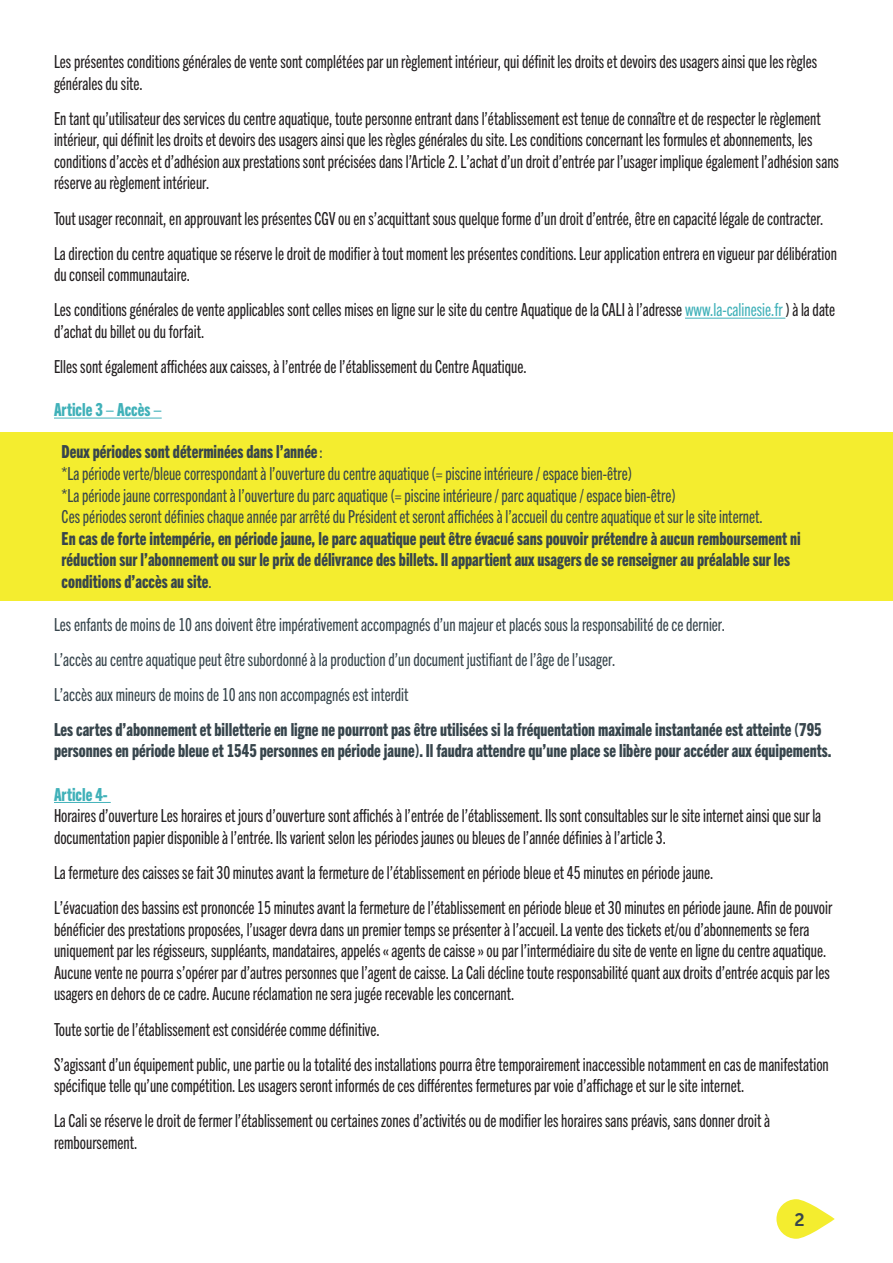
<style>
.page{position:relative;width:893px;height:1263px;background:#fff}
.page>*{position:absolute;margin:0;border:0;box-sizing:border-box;transform-origin:0 0}
.t1{font:18px/21.6px "Trade Gothic Next LT Pro Cm";color:#231f20}
.t2{font:18px/21.6px "Trade Gothic Next LT Pro Cm";color:#37454c}
.t3{font:18px/21.6px "Trade Gothic Next LT Pro Hv Cm";color:#37454c}
.t4{font:18px "Trade Gothic Next LT Pro Hv Cm";color:#40b1b9}
.t5{font:18px "Museo Sans Rounded 700";color:#37454c}
.s1{color:#40b1b9}
.s2{font-family:"Trade Gothic Next LT Pro Cm"}
</style>
<div class="page">
<hr style="left:685px;top:318px;width:100px;height:1px;background:#40b1b9">
<hr style="left:54px;top:418px;width:108px;height:1px;background:#40b1b9">
<svg style="left:776px;top:1199px;width:59px;height:40px;fill:#f4ed2f"></svg>
<div style="left:0;top:432px;width:893px;height:169px;background:#f4ed2f"></div>
<hr style="left:54px;top:802px;width:57px;height:1px;background:#40b1b9">
<p class="t1" style="left:54px;top:50px;width:765px">Les présentes conditions générales de vente sont complétées par un règlement intérieur, qui définit les droits et devoirs des usagers ainsi que les règles générales du site.</p>
<p class="t1" style="left:54px;top:106px;width:786px">En tant qu’utilisateur des services du centre aquatique, toute personne entrant dans l’établissement est tenue de connaître et de respecter le règlement intérieur, qui définit les droits et devoirs des usagers ainsi que les règles générales du site. Les conditions concernant les formules et abonnements, les conditions d’accès et d’adhésion aux prestations sont précisées dans l’Article 2. L’achat d’un droit d’entrée par l’usager implique également l’adhésion sans réserve au règlement intérieur.</p>
<p class="t1" style="left:54px;top:199px;width:784px;line-height:35.1px">Tout usager reconnait, en approuvant les présentes CGV ou en s’acquittant sous quelque forme d’un droit d’entrée, être en capacité légale de contracter.<br>La direction du centre aquatique se réserve le droit de modifier à tout moment les présentes conditions. Leur application entrera en vigueur par délibération</p>
<p class="t1" style="left:54px;top:256px;width:783px;line-height:35.1px">du conseil communautaire.<br>Les conditions générales de vente applicables sont celles mises en ligne sur le site du centre Aquatique de la CALI à l’adresse <span class="s1">www.la-calinesie.fr</span> ) à la date</p>
<p class="t1" style="left:54px;top:313px;width:474px;line-height:35.1px">d’achat du billet ou du forfait.<br>Elles sont également affichées aux caisses, à l’entrée de l’établissement du Centre Aquatique.</p>
<p class="t4" style="left:54px;top:398px;width:109px">Article 3 – Accès –</p>
<p class="t3" style="left:62px;top:440px;width:263px">Deux périodes sont déterminées dans l’année <span class="s2">:</span></p>
<p class="t2" style="left:62px;top:461px;width:703px">*La période verte/bleue correspondant à l’ouverture du centre aquatique (= piscine intérieure / espace bien-être)<br>*La période jaune correspondant à l’ouverture du parc aquatique (= piscine intérieure / parc aquatique / espace bien-être)<br>Ces périodes seront définies chaque année par arrêté du Président et seront affichées à l’accueil du centre aquatique et sur le site internet.</p>
<p class="t3" style="left:62px;top:526px;width:741px">En cas de forte intempérie, en période jaune, le parc aquatique peut être évacué sans pouvoir prétendre à aucun remboursement ni réduction sur l’abonnement ou sur le prix de délivrance des billets. Il appartient aux usagers de se renseigner au préalable sur les conditions d’accès au site<span class="s2">.</span></p>
<p class="t2" style="left:54px;top:605px;width:673px;line-height:35.1px">Les enfants de moins de 10 ans doivent être impérativement accompagnés d’un majeur et placés sous la responsabilité de ce dernier.<br>L’accès au centre aquatique peut être subordonné à la production d’un document justifiant de l’âge de l’usager.<br>L’accès aux mineurs de moins de 10 ans non accompagnés est interdit</p>
<p class="t3" style="left:54px;top:717px;width:779px">Les cartes d’abonnement et billetterie en ligne ne pourront pas être utilisées si la fréquentation maximale instantanée est atteinte (795 personnes en période bleue et 1545 personnes en période jaune). Il faudra attendre qu’une place se libère pour accéder aux équipements.</p>
<p class="t4" style="left:54px;top:782px;width:55px">Article 4-</p>
<p class="t1" style="left:54px;top:804px;width:769px">Horaires d’ouverture Les horaires et jours d’ouverture sont affichés à l’entrée de l’établissement. Ils sont consultables sur le site internet ainsi que sur la documentation papier disponible à l’entrée. Ils varient selon les périodes jaunes ou bleues de l’année définies à l’article 3.</p>
<p class="t1" style="left:54px;top:854px;width:780px;line-height:35.1px">La fermeture des caisses se fait 30 minutes avant la fermeture de l’établissement en période bleue et 45 minutes en période jaune.<br>L’évacuation des bassins est prononcée 15 minutes avant la fermeture de l’établissement en période bleue et 30 minutes en période jaune. Afin de pouvoir</p>
<p class="t1" style="left:54px;top:917px;width:778px">bénéficier des prestations proposées, l’usager devra dans un premier temps se présenter à l’accueil. La vente des tickets et/ou d’abonnements se fera uniquement par les régisseurs, suppléants, mandataires, appelés « agents de caisse » ou par l’intermédiaire du site de vente en ligne du centre aquatique.<br>Aucune vente ne pourra s’opérer par d’autres personnes que l’agent de caisse. La Cali décline toute responsabilité quant aux droits d’entrée acquis par les usagers en dehors de ce cadre. Aucune réclamation ne sera jugée recevable les concernant.</p>
<p class="t1" style="left:54px;top:1010px;width:776px;line-height:35.1px">Toute sortie de l’établissement est considérée comme définitive.<br>S’agissant d’un équipement public, une partie ou la totalité des installations pourra être temporairement inaccessible notamment en cas de manifestation</p>
<p class="t1" style="left:54px;top:1067px;width:718px;line-height:35.1px">spécifique telle qu’une compétition. Les usagers seront informés de ces différentes fermetures par voie d’affichage et sur le site internet.<br>La Cali se réserve le droit de fermer l’établissement ou certaines zones d’activités ou de modifier les horaires sans préavis, sans donner droit à</p>
<p class="t1" style="left:54px;top:1130px;width:85px">remboursement.</p>
<p class="t5" style="left:794px;top:1209px;width:12px">2</p>
</div>
